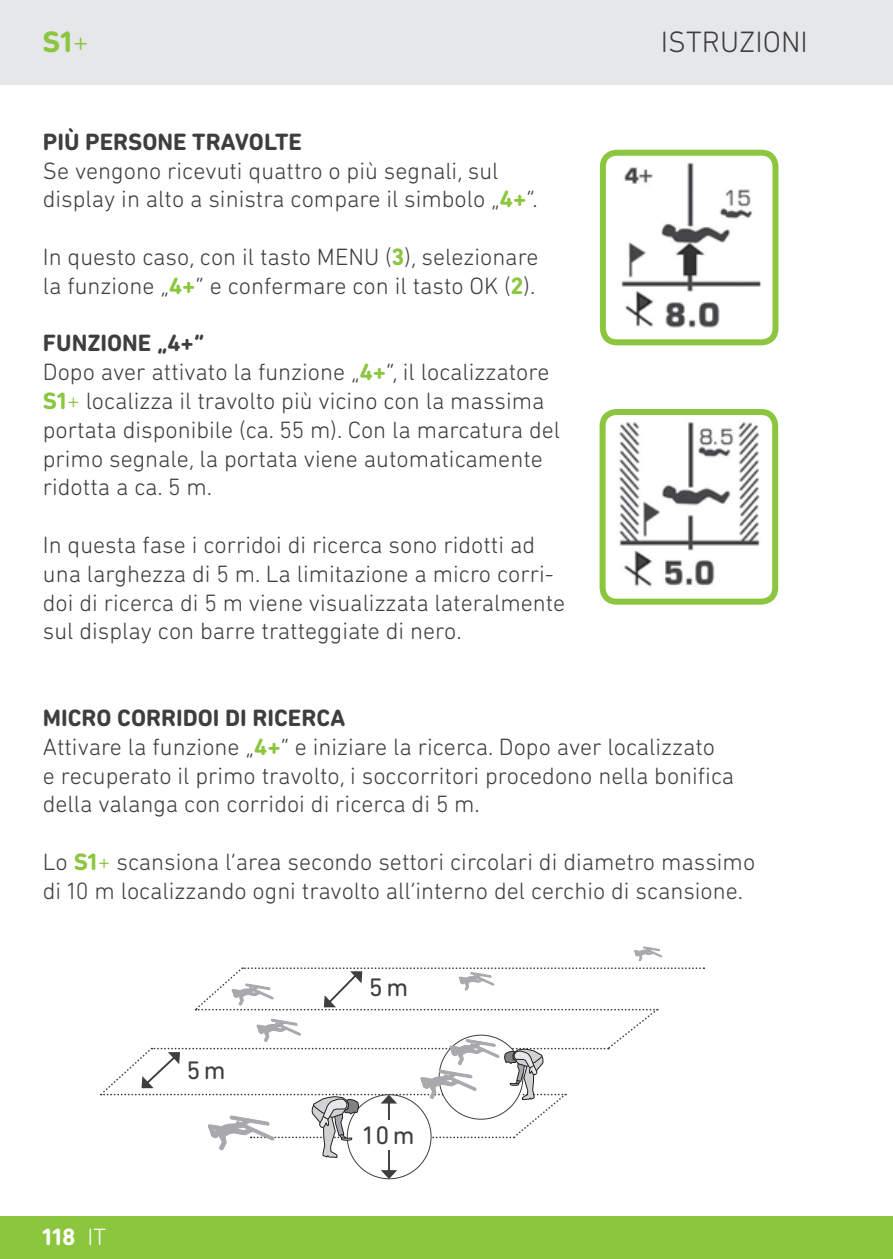
<style>
.page{position:relative;width:893px;height:1259px;background:#fff}
.page>*{position:absolute;margin:0;border:0;box-sizing:border-box;transform-origin:0 0}
.t1{font:300 30px "DIN Next Rounded LT Pro";color:#3e3e3f}
.t2{font:700 30px "DIN Next Rounded LT Pro";color:#8bc63e}
.t3{font:25.8px "DIN Next Rounded LT Pro";color:#3e3e3f}
.t4{font:300 24px/28.8px "DIN Next Rounded LT Pro";color:#3e3e3f}
.t5{font:700 24px "DIN Next Rounded LT Pro";color:#3e3e3f}
.t6{font:700 24px "DIN Next Rounded LT Pro";color:#fff}
.s1{font-weight:300}
.s2{font-weight:700;color:#8bc63e}
.s3{font-weight:700}
.s4{color:#8bc63e}
</style>
<div class="page">
<div style="left:0;top:0;width:893px;height:85px;background:#e6e7e9"></div>
<div style="left:0;top:1216px;width:893px;height:43px;background:#8bc63e"></div>
<img style="left:607px;top:150px;width:171px;height:195px">
<div style="left:600px;top:150px;width:178px;height:195px;border:6px solid #8bc63e;border-radius:14px"></div>
<img style="left:600px;top:416px;width:177px;height:188px">
<div style="left:600px;top:409px;width:178px;height:195px;border:6px solid #8bc63e;border-radius:14px"></div>
<hr style="left:388px;top:1102px;width:2px;height:69px;background:#3e3e3f">
<svg style="left:381px;top:1170px;width:16px;height:9px"></svg>
<svg style="left:634px;top:946px;width:28px;height:15px"></svg>
<svg style="left:100px;top:967px;width:604px;height:190px"></svg>
<p class="t2" style="left:43px;top:24px;width:48px">S1<span class="s1">+</span></p>
<p class="t5" style="left:43px;top:127px;width:261px">PIÙ PERSONE TRAVOLTE</p>
<p class="t4" style="left:43px;top:156px;width:497px">Se vengono ricevuti quattro o più segnali, sul display in alto a sinistra compare il simbolo „<span class="s2">4+</span>“.</p>
<p class="t4" style="left:43px;top:242px;width:497px">in questo caso, con il tasto MEnu (<span class="s2">3</span>), selezionare la funzione „<span class="s2">4+</span>“ e confermare con il tasto oK (<span class="s2">2</span>).</p>
<p class="t4" style="left:43px;top:328px;width:519px"><span class="s3">FUNZIONE „4+“<br></span>Dopo aver attivato la funzione „<span class="s2">4+</span>“, il localizzatore <span class="s2">S1</span><span class="s4">+</span> localizza il travolto più vicino con la massima portata disponibile (ca. 55 m). con la marcatura del primo segnale, la portata viene automaticamente ridotta a ca. 5 m.</p>
<p class="t4" style="left:43px;top:530px;width:524px">in questa fase i corridoi di ricerca sono ridotti ad una larghezza di 5 m. La limitazione a micro corri&shy;doi di ricerca di 5 m viene visualizzata lateralmente sul display con barre tratteggiate di nero.</p>
<p class="t1" style="left:661px;top:25px;width:149px">iSTruZioni</p>
<p class="t4" style="left:43px;top:703px;width:693px"><span class="s3">MICRO CORRIDOI DI RICERCA<br></span>Attivare la funzione „<span class="s2">4+</span>“ e iniziare la ricerca. Dopo aver localizzato<br>e recuperato il primo travolto, i soccorritori procedono nella bonifica della valanga con corridoi di ricerca di 5 m.</p>
<p class="t4" style="left:43px;top:847px;width:714px">Lo <span class="s2">S1</span><span class="s4">+</span> scansiona l‘area secondo settori circolari di diametro massimo di 10 m localizzando ogni travolto all‘interno del cerchio di scansione.</p>
<p class="t6" style="left:43px;top:1223px;width:65px">118 <span class="s1">iT</span></p>
<p class="t3" style="left:186px;top:1055px;width:41px">5 m</p>
<p class="t3" style="left:369px;top:972px;width:41px">5 m</p>
<p class="t3" style="left:361px;top:1120px;width:55px">10 m</p>
</div>
